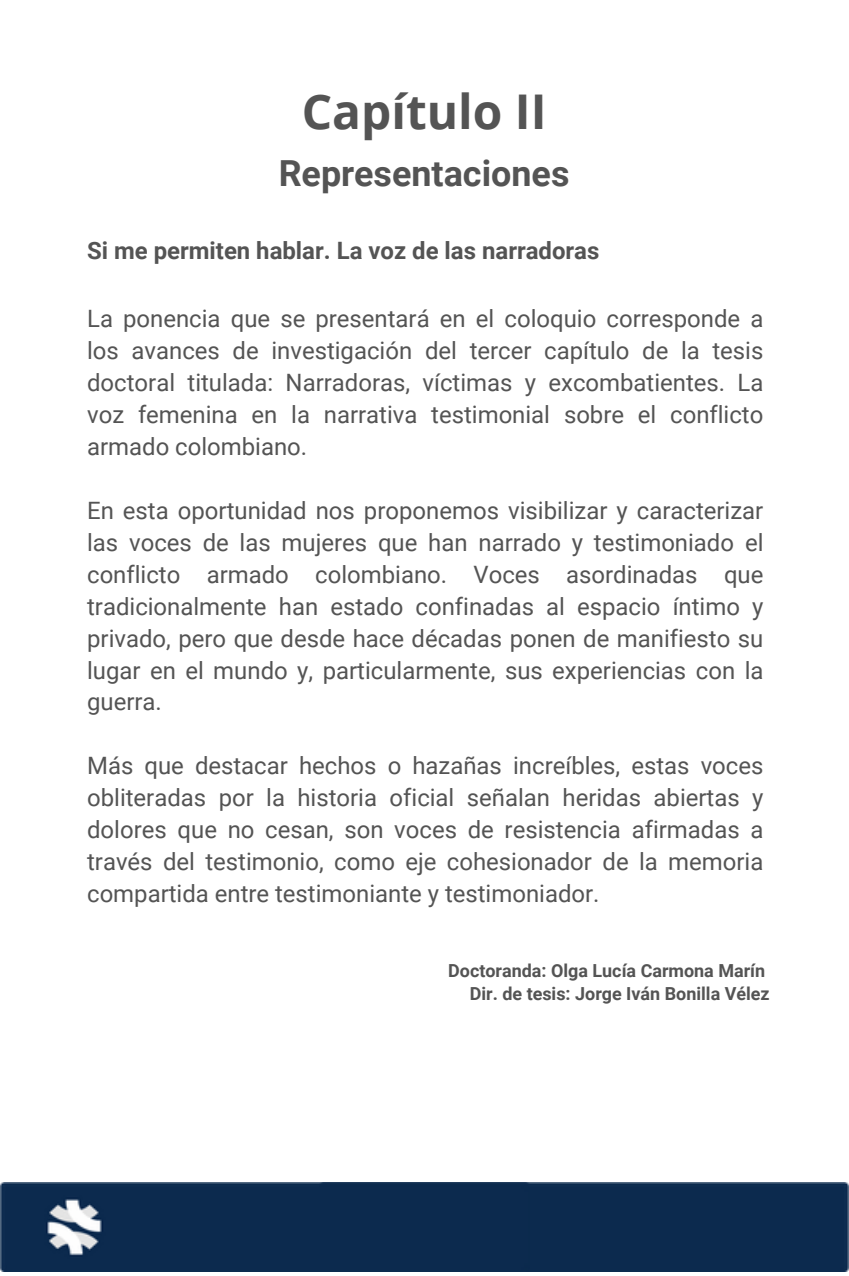
<style>
.page{position:relative;width:849px;height:1276px;background:#fff}
.page>*{position:absolute;margin:0;border:0;box-sizing:border-box;transform-origin:0 0}
.t1{font:700 48px "Open Sans";color:#545454}
.t2{font:700 36px "Roboto";color:#545454}
.t3{font:24px/31.8px "Roboto";color:#545454;text-align:justify}
.t4{font:700 24px "Roboto";color:#545454}
.t5{font:700 18px "Roboto";color:#545454}
</style>
<div class="page">
<div style="left:530px;top:1182px;width:318px;height:90px;background:#0c2a4e"></div>
<div style="left:0;top:1182px;width:530px;height:90px;background:#0c2a4e"></div>
<p class="t1" style="left:302px;top:78px;width:246px">Capítulo II</p>
<p class="t2" style="left:279px;top:152px;width:292px">Representaciones</p>
<p class="t4" style="left:87px;top:236px;width:514px">Si me permiten hablar. La voz de las narradoras</p>
<p class="t3" style="left:87px;top:303px;width:678px">La ponencia que se presentará en el coloquio corresponde a los avances de investigación del tercer capítulo de la tesis doctoral titulada: Narradoras, víctimas y excombatientes. La voz femenina en la narrativa testimonial sobre el conflicto armado colombiano.</p>
<p class="t3" style="left:87px;top:495px;width:678px">En esta oportunidad nos proponemos visibilizar y caracterizar las voces de las mujeres que han narrado y testimoniado el conflicto armado colombiano. Voces asordinadas que tradicionalmente han estado confinadas al espacio íntimo y privado, pero que desde hace décadas ponen de manifiesto su lugar en el mundo y, particularmente, sus experiencias con la guerra.</p>
<p class="t3" style="left:87px;top:750px;width:678px">Más que destacar hechos o hazañas increíbles, estas voces obliteradas por la historia oficial señalan heridas abiertas y dolores que no cesan, son voces de resistencia afirmadas a través del testimonio, como eje cohesionador de la memoria compartida entre testimoniante y testimoniador.</p>
<p class="t5" style="left:448px;top:960px;width:318px">Doctoranda: Olga Lucía Carmona Marín</p>
<p class="t5" style="left:470px;top:984px;width:301px">Dir. de tesis: Jorge Iván Bonilla Vélez</p>
</div>
